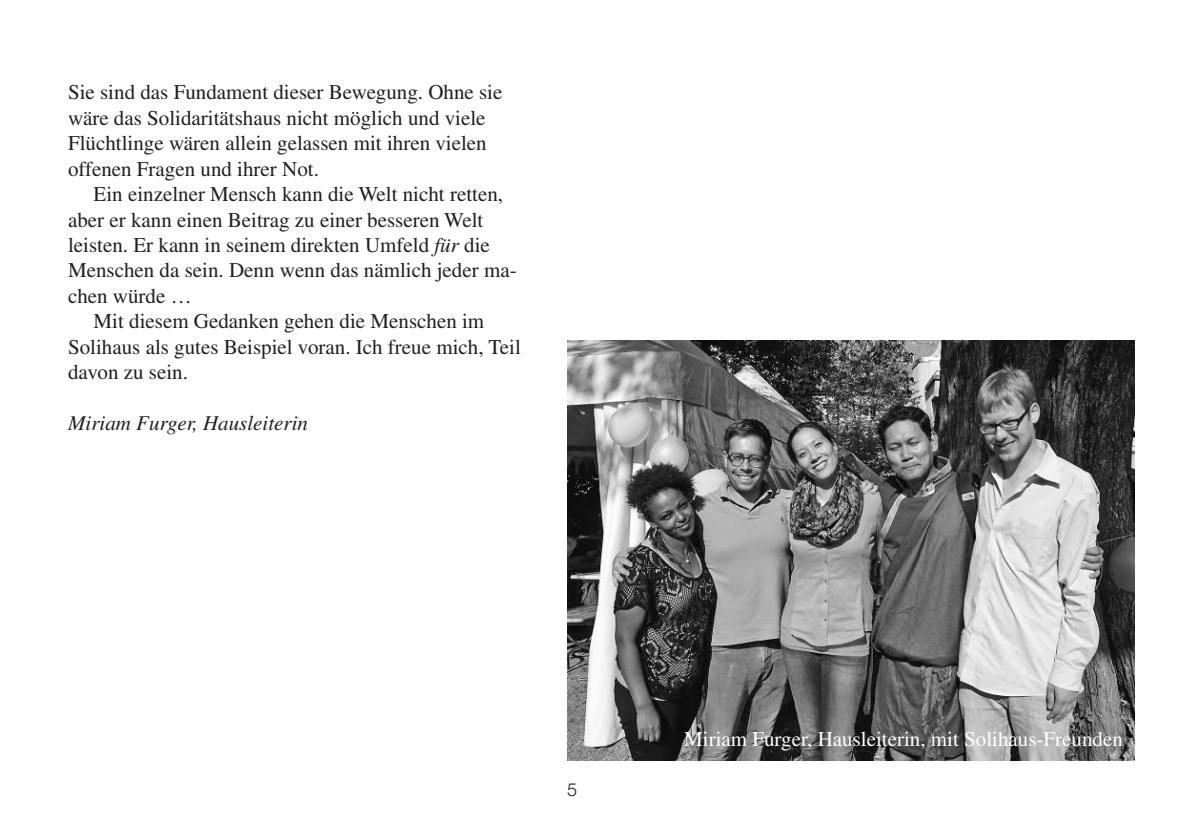
<style>
.page{position:relative;width:1191px;height:840px;background:#fff}
.page>*{position:absolute;margin:0;border:0;box-sizing:border-box;transform-origin:0 0}
.t1{font:21px/25.4px "Times LT Std";color:#231f20}
.t2{font:21px "Times LT Std";color:#fff}
.t3{font:italic 21px "Times LT Std";color:#231f20}
.t4{font:300 18px "Helvetica Neue LT Std";color:#231f20}
.s1{font-style:italic}
</style>
<div class="page">
<img style="left:567px;top:340px;width:567px;height:420px">
<p class="t1" style="left:68px;top:79px;width:436px">Sie sind das Fundament dieser Bewegung. Ohne sie wäre das Solidaritätshaus nicht möglich und viele Flüchtlinge wären allein gelassen mit ihren vielen offenen Fragen und ihrer Not.</p>
<p class="t1" style="left:94px;top:181px;width:411px">Ein einzelner Mensch kann die Welt nicht retten,</p>
<p class="t1" style="left:68px;top:206px;width:417px">aber er kann einen Beitrag zu einer besseren Welt</p>
<p class="t1" style="left:68px;top:232px;width:423px">leisten. Er kann in seinem direkten Umfeld <span class="s1">für</span> die</p>
<p class="t1" style="left:68px;top:257px;width:450px">Menschen da sein. Denn wenn das nämlich jeder ma-</p>
<p class="t1" style="left:68px;top:283px;width:125px">chen würde …</p>
<p class="t1" style="left:94px;top:308px;width:392px">Mit diesem Gedanken gehen die Menschen im</p>
<p class="t1" style="left:68px;top:333px;width:454px">Solihaus als gutes Beispiel voran. Ich freue mich, Teil</p>
<p class="t1" style="left:68px;top:359px;width:121px">davon zu sein.</p>
<p class="t3" style="left:68px;top:411px;width:241px">Miriam Furger, Hausleiterin</p>
<p class="t4" style="left:567px;top:778px;width:12px">5</p>
<p class="t2" style="left:684px;top:726px;width:440px">Miriam Furger, Hausleiterin, mit Solihaus-Freunden</p>
</div>
